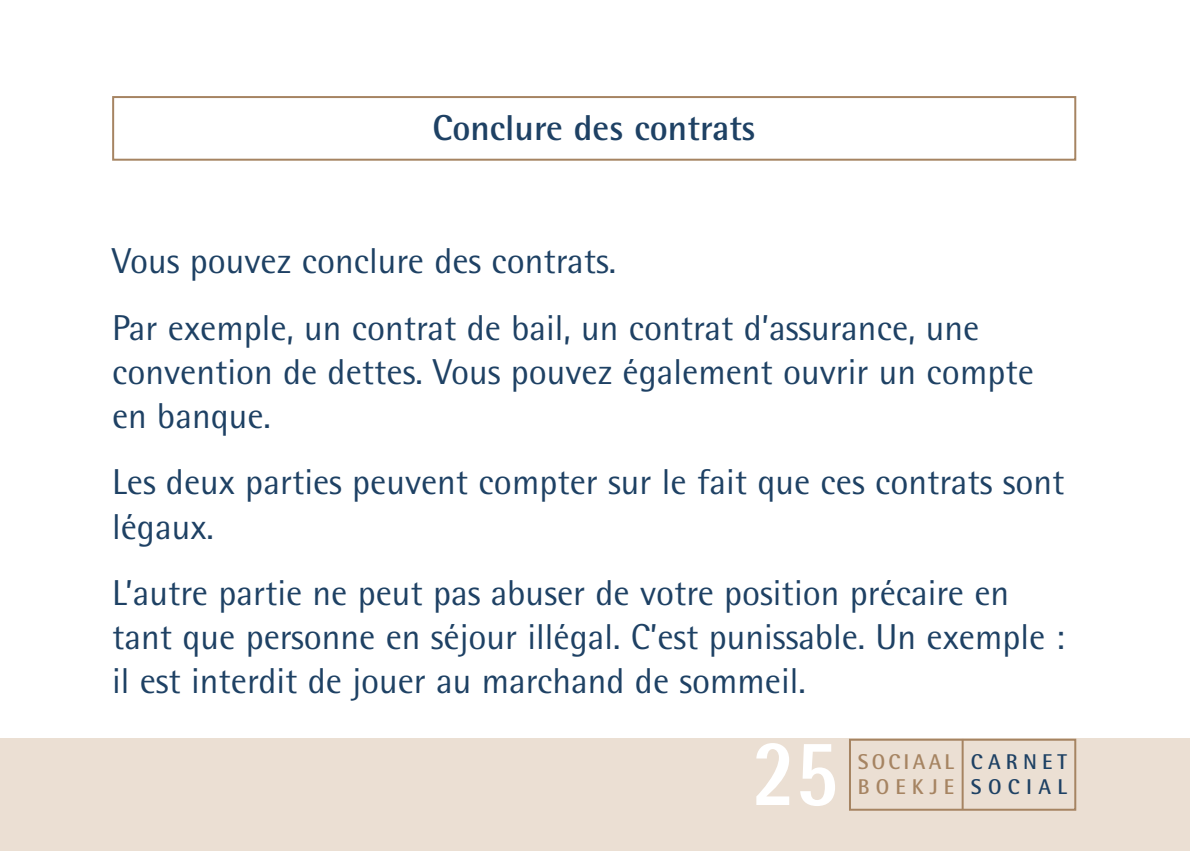
<style>
.page{position:relative;width:1191px;height:851px;background:#fff}
.page>*{position:absolute;margin:0;border:0;box-sizing:border-box;transform-origin:0 0}
.t1{font:800 96px "Rotis Semi Sans";color:#fff;scale:.8 1}
.t2{font:36px/44px "Rotis Semi Sans";color:#1e4164}
.t3{font:700 36px "Rotis Semi Sans";color:#1e4164}
.t4{font:700 21.2px/25.6px "Rotis Semi Sans";letter-spacing:.15em;color:#a68462}
.t5{font:700 21.2px "Rotis Semi Sans";letter-spacing:.27em;color:#1e4164}
</style>
<div class="page">
<div style="left:0;top:738px;width:1189px;height:112px;background:#ebdfd3"></div>
<div style="left:849px;top:738px;width:227px;height:72px;border:2px solid #a68462"></div>
<hr style="left:961px;top:738px;width:2px;height:71px;background:#a68462">
<div style="left:112px;top:96px;width:964px;height:65px;border:2px solid #a68462"></div>
<p class="t3" style="left:432px;top:115px;width:325px">Conclure des contrats</p>
<p class="t2" style="left:112px;top:231px;width:868px;line-height:66.8px">Vous pouvez conclure des contrats.<br>Par exemple, un contrat de bail, un contrat d’assurance, une</p>
<p class="t2" style="left:112px;top:353px;width:923px">convention de dettes. Vous pouvez également ouvrir un compte en banque.</p>
<p class="t2" style="left:112px;top:464px;width:954px">Les deux parties peuvent compter sur le fait que ces contrats sont légaux.</p>
<p class="t2" style="left:112px;top:574px;width:954px">L’autre partie ne peut pas abuser de votre position précaire en tant que personne en séjour illégal. C’est punissable. Un exemple : il est interdit de jouer au marchand de sommeil.</p>
<h1 class="t1" style="left:752px;top:738px;width:108px">25</h1>
<p class="t4" style="left:858px;top:750px;width:98px">SOCIAAL<br>BOEKJE</p>
<p class="t5" style="left:971px;top:753px;width:98px">CARNET</p>
<p class="t5" style="left:971px;top:779px;width:98px">SOCIAL</p>
</div>
